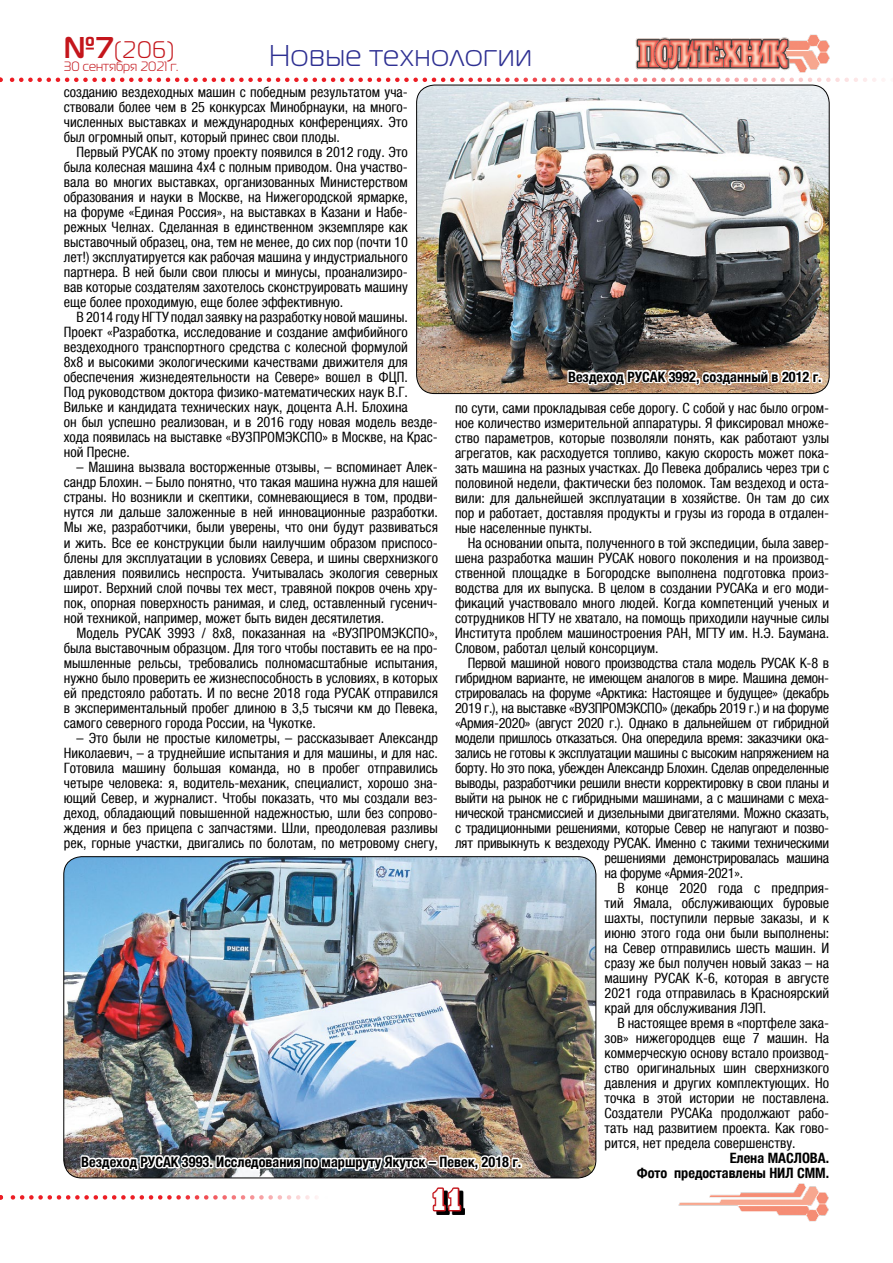
<style>
.page{position:relative;width:893px;height:1263px;background:#fff}
.page>*{position:absolute;margin:0;border:0;box-sizing:border-box;transform-origin:0 0}
.t1{font:30px "Magistral C";letter-spacing:.035em;color:#2e3092}
.t2{font:30px "Xenia Bold Cyrillic";color:#fff}
.t3{font:24px "Magistral C";color:#c4161c}
.t4{font:condensed 14.25px/15px "Helvetica Neue LTCYR";color:#000;text-align:justify}
.t5{font:condensed 14.25px "Helvetica Neue LTCYR";letter-spacing:-.02em;color:#000}
.t6{font:700 condensed 14.25px/15px "Helvetica Neue LTCYR";color:#000;text-align:right}
.t7{font:13.5px "Magistral C";color:#c4161c}
.s1{font-weight:700;font-size:30px}
</style>
<div class="page">
<img style="left:793px;top:34px;width:36px;height:39px">
<img style="left:635px;top:37px;width:158px;height:34px">
<svg style="left:0;top:78px;width:884px;height:4px"></svg>
<img style="left:678px;top:1183px;width:151px;height:39px">
<img style="left:417px;top:85px;width:412px;height:309px">
<img style="left:64px;top:857px;width:532px;height:321px">
<svg style="left:566px;top:359px;width:256px;height:34px"></svg>
<img style="left:0;top:1137px;width:522px;height:78px">
<h2 class="t3" style="left:64px;top:37px;width:112px"><span class="s1">№7</span>(206)</h2>
<p class="t7" style="left:64px;top:59px;width:116px">30 сентября 2021 г.</p>
<h1 class="t1" style="left:269px;top:39px;width:264px">Новые технологии</h1>
<p class="t4" style="left:64px;top:85px;width:346px">созданию вездеходных машин с победным результатом уча&shy;ствовали более чем в 25 конкурсах Минобрнауки, на много&shy;численных выставках и международных конференциях. Это был огромный опыт, который принес свои плоды.</p>
<p class="t4" style="left:64px;top:145px;width:346px;text-indent:13px">Первый РУСАК по этому проекту появился в 2012 году. Это была колесная машина 4х4 с полным приводом. Она участво&shy;вала во многих выставках, организованных Министерством образования и науки в Москве, на Нижегородской ярмарке, на форуме «Единая Россия», на выставках в Казани и Набе&shy;режных Челнах. Сделанная в единственном экземпляре как выставочный образец, она, тем не менее, до сих пор (почти 10 лет!) эксплуатируется как рабочая машина у индустриального партнера. В ней были свои плюсы и минусы, проанализиро&shy;вав которые создателям захотелось сконструировать машину еще более проходимую, еще более эффективную.</p>
<p class="t4" style="left:64px;top:310px;width:376px;text-align:left;text-indent:13px">В 2014 году НГТУ подал заявку на разработку новой машины.<br>Проект «Разработка, исследование и создание амфибийного вездеходного транспортного средства с колесной формулой<br>8х8 и высокими экологическими качествами движителя для обеспечения жизнедеятельности на Севере» вошел в ФЦП.<br>Под руководством доктора физико-математических наук В.Г.<br>Вильке и кандидата технических наук, доцента А.Н. Блохина<br>он был успешно реализован, и в 2016 году новая модель везде&shy;хода появилась на выставке «ВУЗПРОМЭКСПО» в Москве, на Крас&shy;ной Пресне.</p>
<p class="t4" style="left:64px;top:460px;width:376px;text-indent:13px">– Машина вызвала восторженные отзывы, – вспоминает Алек&shy;сандр Блохин. – Было понятно, что такая машина нужна для нашей страны. Но возникли и скептики, сомневающиеся в том, продви&shy;нутся ли дальше заложенные в ней инновационные разработки.<br>Мы же, разработчики, были уверены, что они будут развиваться и жить. Все ее конструкции были наилучшим образом приспосо&shy;блены для эксплуатации в условиях Севера, и шины сверхнизкого давления появились неспроста. Учитывалась экология северных широт. Верхний слой почвы тех мест, травяной покров очень хру&shy;пок, опорная поверхность ранимая, и след, оставленный гусенич&shy;ной техникой, например, может быть виден десятилетия.</p>
<p class="t4" style="left:64px;top:625px;width:376px;text-indent:13px">Модель РУСАК 3993 / 8х8, показанная на «ВУЗПРОМЭКСПО», была выставочным образцом. Для того чтобы поставить ее на про&shy;мышленные рельсы, требовались полномасштабные испытания, нужно было проверить ее жизнеспособность в условиях, в которых ей предстояло работать. И по весне 2018 года РУСАК отправился в экспериментальный пробег длиною в 3,5 тысячи км до Певека, самого северного города России, на Чукотке.</p>
<p class="t4" style="left:64px;top:730px;width:376px;text-indent:13px">– Это были не простые километры, – рассказывает Александр Николаевич, – а труднейшие испытания и для машины, и для нас.<br>Готовила машину большая команда, но в пробег отправились четыре человека: я, водитель-механик, специалист, хорошо зна&shy;ющий Север, и журналист. Чтобы показать, что мы создали вез&shy;деход, обладающий повышенной надежностью, шли без сопрово&shy;ждения и без прицепа с запчастями. Шли, преодолевая разливы рек, горные участки, двигались по болотам, по метровому снегу,</p>
<p class="t6" style="left:568px;top:369px;width:255px">Вездеход РУСАК 3992, созданный в 2012 г.</p>
<p class="t4" style="left:455px;top:400px;width:376px">по сути, сами прокладывая себе дорогу. С собой у нас было огром&shy;ное количество измерительной аппаратуры. Я фиксировал множе&shy;ство параметров, которые позволяли понять, как работают узлы агрегатов, как расходуется топливо, какую скорость может пока&shy;зать машина на разных участках. До Певека добрались через три с половиной недели, фактически без поломок. Там вездеход и оста&shy;вили: для дальнейшей эксплуатации в хозяйстве. Он там до сих пор и работает, доставляя продукты и грузы из города в отдален&shy;ные населенные пункты.</p>
<p class="t4" style="left:455px;top:535px;width:376px;text-indent:13px">На основании опыта, полученного в той экспедиции, была завер&shy;шена разработка машин РУСАК нового поколения и на производ&shy;ственной площадке в Богородске выполнена подготовка произ&shy;водства для их выпуска. В целом в создании РУСАКа и его моди&shy;фикаций участвовало много людей. Когда компетенций ученых и сотрудников НГТУ не хватало, на помощь приходили научные силы Института проблем машиностроения РАН, МГТУ им. Н.Э. Баумана.<br>Словом, работал целый консорциум.</p>
<p class="t5" style="left:468px;top:655px;width:363px">Первой машиной нового производства стала модель РУСАК К-8 в</p>
<p class="t5" style="left:455px;top:670px;width:376px">гибридном варианте, не имеющем аналогов в мире. Машина демон-</p>
<p class="t5" style="left:455px;top:685px;width:376px">стрировалась на форуме «Арктика: Настоящее и будущее» (декабрь</p>
<p class="t5" style="left:455px;top:700px;width:376px">2019 г.), на выставке «ВУЗПРОМЭКСПО» (декабрь 2019 г.) и на форуме</p>
<p class="t5" style="left:455px;top:715px;width:376px">«Армия-2020» (август 2020 г.). Однако в дальнейшем от гибридной</p>
<p class="t5" style="left:455px;top:730px;width:376px">модели пришлось отказаться. Она опередила время: заказчики ока-</p>
<p class="t5" style="left:455px;top:745px;width:376px">зались не готовы к эксплуатации машины с высоким напряжением на</p>
<p class="t5" style="left:455px;top:760px;width:376px">борту. Но это пока, убежден Александр Блохин. Сделав определенные</p>
<p class="t5" style="left:455px;top:775px;width:376px">выводы, разработчики решили внести корректировку в свои планы и</p>
<p class="t5" style="left:455px;top:790px;width:376px">выйти на рынок не с гибридными машинами, а с машинами с меха-</p>
<p class="t5" style="left:455px;top:805px;width:376px">нической трансмиссией и дизельными двигателями. Можно сказать,</p>
<p class="t5" style="left:455px;top:820px;width:376px">с традиционными решениями, которые Север не напугают и позво-</p>
<p class="t5" style="left:455px;top:835px;width:376px">лят привыкнуть к вездеходу РУСАК. Именно с такими техническими</p>
<p class="t5" style="left:605px;top:850px;width:226px">решениями демонстрировалась машина</p>
<p class="t5" style="left:605px;top:865px;width:140px">на форуме «Армия-2021».</p>
<p class="t4" style="left:617px;top:881px;width:213px">В конце 2020 года с предприя-</p>
<p class="t4" style="left:605px;top:896px;width:226px">тий Ямала, обслуживающих буровые</p>
<p class="t4" style="left:605px;top:911px;width:226px">шахты, поступили первые заказы, и к</p>
<p class="t4" style="left:605px;top:926px;width:226px">июню этого года они были выполнены:</p>
<p class="t4" style="left:605px;top:941px;width:226px">на Север отправились шесть машин. И</p>
<p class="t4" style="left:605px;top:956px;width:226px">сразу же был получен новый заказ – на</p>
<p class="t4" style="left:605px;top:971px;width:226px">машину РУСАК К-6, которая в августе</p>
<p class="t4" style="left:605px;top:986px;width:226px">2021 года отправилась в Красноярский</p>
<p class="t4" style="left:605px;top:1001px;width:163px">край для обслуживания ЛЭП.</p>
<p class="t4" style="left:617px;top:1016px;width:213px">В настоящее время в «портфеле зака-</p>
<p class="t4" style="left:605px;top:1031px;width:226px">зов» нижегородцев еще 7 машин. На</p>
<p class="t4" style="left:605px;top:1046px;width:226px">коммерческую основу встало производ-</p>
<p class="t4" style="left:605px;top:1061px;width:226px">ство оригинальных шин сверхнизкого</p>
<p class="t4" style="left:605px;top:1076px;width:226px">давления и других комплектующих. Но</p>
<p class="t4" style="left:605px;top:1091px;width:226px">точка в этой истории не поставлена.</p>
<p class="t4" style="left:605px;top:1106px;width:226px">Создатели РУСАКа продолжают рабо-</p>
<p class="t4" style="left:605px;top:1121px;width:226px">тать над развитием проекта. Как гово-</p>
<p class="t4" style="left:605px;top:1136px;width:192px">рится, нет предела совершенству.</p>
<p class="t6" style="left:637px;top:1151px;width:194px">Елена МАСЛОВА.<br>Фото предоставлены НИЛ СММ.</p>
<p class="t6" style="left:81px;top:1154px;width:441px">Вездеход РУСАК 3993. Исследования по маршруту Якутск – Певек, 2018 г.</p>
<h1 class="t2" style="left:429px;top:1182px;width:36px">11</h1>
</div>
